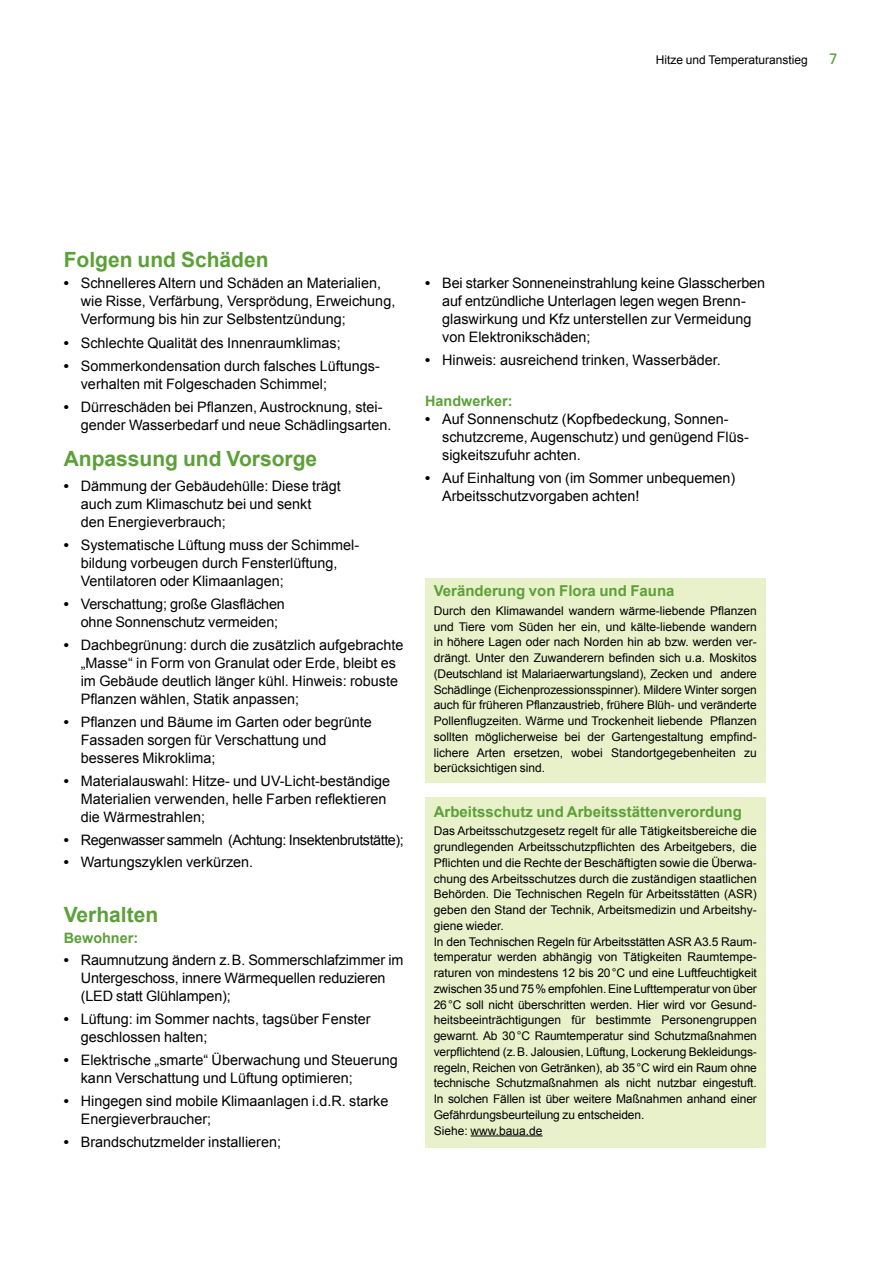
<style>
.page{position:relative;width:893px;height:1263px;background:#fff}
.page>*{position:absolute;margin:0;border:0;box-sizing:border-box;transform-origin:0 0}
.t1{font:700 21px "Arial";color:#5ca038}
.t2{font:700 15px "Arial";color:#5ca038}
.t3{font:15px "Frutiger CE";color:#5ca038}
.t4{font:14.4px/18px "Arial";color:#000}
.t5{font:14.4px "Arial";letter-spacing:-.03em;color:#000}
.t6{font:700 14.4px "Arial";color:#5ca038}
.t7{font:12px/15.8px "Arial";color:#000;text-align:justify}
.s1{font-weight:700}
</style>
<div class="page">
<div style="left:425px;top:578px;width:340px;height:205px;background:#e9f1cb"></div>
<div style="left:425px;top:797px;width:340px;height:351px;background:#e9f1cb"></div>
<hr style="left:471px;top:1135px;width:72px;height:1px;background:#000">
<p class="t7" style="left:656px;top:52px;width:154px">Hitze und Temperaturanstieg</p>
<p class="t3" style="left:829px;top:50px;width:10px">7</p>
<h1 class="t1" style="left:64px;top:246px;width:206px">Folgen und Schäden</h1>
<p class="t4" style="left:81px;top:275px;width:316px;text-indent:-17px"><span class="s1">•</span> Schnelleres Altern und Schäden an Materialien, wie Risse, Verfärbung, Versprödung, Erweichung,<br>Verformung bis hin zur Selbstentzündung;</p>
<p class="t4" style="left:64px;top:334px;width:278px"><span class="s1">•</span> Schlechte Qualität des Innenraumklimas;</p>
<p class="t4" style="left:81px;top:357px;width:301px;text-indent:-17px"><span class="s1">•</span> Sommerkondensation durch falsches Lüftungs&shy;verhalten mit Folgeschaden Schimmel;</p>
<p class="t4" style="left:81px;top:398px;width:312px;text-indent:-17px"><span class="s1">•</span> Dürreschäden bei Pflanzen, Austrocknung, stei&shy;gender Wasserbedarf und neue Schädlingsarten.</p>
<h1 class="t1" style="left:64px;top:445px;width:255px">Anpassung und Vorsorge</h1>
<p class="t4" style="left:81px;top:477px;width:262px;text-indent:-17px"><span class="s1">•</span> Dämmung der Gebäudehülle: Diese trägt auch zum Klimaschutz bei und senkt<br>den Energieverbrauch;</p>
<p class="t4" style="left:81px;top:536px;width:280px;text-indent:-17px"><span class="s1">•</span> Systematische Lüftung muss der Schimmel&shy;bildung vorbeugen durch Fensterlüftung,<br>Ventilatoren oder Klimaanlagen;</p>
<p class="t4" style="left:81px;top:595px;width:206px;text-indent:-17px"><span class="s1">•</span> Verschattung; große Glasflächen ohne Sonnenschutz vermeiden;</p>
<p class="t4" style="left:81px;top:636px;width:324px;text-indent:-17px"><span class="s1">•</span> Dachbegrünung: durch die zusätzlich aufgebrachte „Masse“ in Form von Granulat oder Erde, bleibt es im Gebäude deutlich länger kühl. Hinweis: robuste Pflanzen wählen, Statik anpassen;</p>
<p class="t4" style="left:81px;top:713px;width:292px;text-indent:-17px"><span class="s1">•</span> Pflanzen und Bäume im Garten oder begrünte<br>Fassaden sorgen für Verschattung und besseres Mikroklima;</p>
<p class="t4" style="left:81px;top:772px;width:311px;text-indent:-17px"><span class="s1">•</span> Materialauswahl: Hitze- und UV-Licht-beständige<br>Materialien verwenden, helle Farben reflektieren die Wärmestrahlen;</p>
<p class="t5" style="left:64px;top:830px;width:342px"><span class="s1">•</span> Regenwasser sammeln (Achtung: Insektenbrutstätte);</p>
<p class="t4" style="left:64px;top:853px;width:191px"><span class="s1">•</span> Wartungszyklen verkürzen.</p>
<h1 class="t1" style="left:64px;top:900px;width:96px">Verhalten</h1>
<p class="t6" style="left:64px;top:928px;width:76px">Bewohner:</p>
<p class="t4" style="left:81px;top:951px;width:324px;text-indent:-17px"><span class="s1">•</span> Raumnutzung ändern z.B. Sommerschlafzimmer im<br>Untergeschoss, innere Wärmequellen reduzieren (LED statt Glühlampen);</p>
<p class="t4" style="left:81px;top:1010px;width:291px;text-indent:-17px"><span class="s1">•</span> Lüftung: im Sommer nachts, tagsüber Fenster geschlossen halten;</p>
<p class="t4" style="left:81px;top:1051px;width:318px;text-indent:-17px"><span class="s1">•</span> Elektrische „smarte“ Überwachung und Steuerung kann Verschattung und Lüftung optimieren;</p>
<p class="t4" style="left:81px;top:1092px;width:309px;text-indent:-17px"><span class="s1">•</span> Hingegen sind mobile Klimaanlagen i.d.R. starke<br>Energieverbraucher;</p>
<p class="t4" style="left:64px;top:1133px;width:219px"><span class="s1">•</span> Brandschutzmelder installieren;</p>
<p class="t4" style="left:442px;top:274px;width:324px;text-indent:-17px"><span class="s1">•</span> Bei starker Sonneneinstrahlung keine Glasscherben auf entzündliche Unterlagen legen wegen Brenn&shy;glaswirkung und Kfz unterstellen zur Vermeidung von Elektronikschäden;</p>
<p class="t4" style="left:425px;top:351px;width:297px"><span class="s1">•</span> Hinweis: ausreichend trinken, Wasserbäder.</p>
<p class="t6" style="left:425px;top:392px;width:89px">Handwerker:</p>
<p class="t4" style="left:442px;top:410px;width:308px;text-indent:-17px"><span class="s1">•</span> Auf Sonnenschutz (Kopfbedeckung, Sonnen&shy;schutzcreme, Augenschutz) und genügend Flüs&shy;sigkeitszufuhr achten.</p>
<p class="t4" style="left:442px;top:469px;width:295px;text-indent:-17px"><span class="s1">•</span> Auf Einhaltung von (im Sommer unbequemen)<br>Arbeitsschutzvorgaben achten!</p>
<p class="t2" style="left:434px;top:581px;width:242px">Veränderung von Flora und Fauna</p>
<p class="t7" style="left:434px;top:603px;width:325px">Durch den Klimawandel wandern wärme-liebende Pflanzen und Tiere vom Süden her ein, und kälte-liebende wandern in höhere Lagen oder nach Norden hin ab bzw. werden ver&shy;drängt. Unter den Zuwanderern befinden sich u.a. Moskitos (Deutschland ist Malariaerwartungsland), Zecken und andere Schädlinge (Eichenprozessionsspinner). Mildere Winter sorgen auch für früheren Pflanzaustrieb, frühere Blüh- und veränderte Pollenflugzeiten. Wärme und Trockenheit liebende Pflanzen sollten möglicherweise bei der Gartengestaltung empfind&shy;lichere Arten ersetzen, wobei Standortgegebenheiten zu berücksichtigen sind.</p>
<p class="t2" style="left:434px;top:801px;width:310px">Arbeitsschutz und Arbeitsstättenverordung</p>
<p class="t7" style="left:434px;top:823px;width:325px;text-align:left">Das Arbeitsschutzgesetz regelt für alle Tätigkeitsbereiche die grundlegenden Arbeitsschutzpflichten des Arbeitgebers, die Pflichten und die Rechte der Beschäftigten sowie die Überwa&shy;chung des Arbeitsschutzes durch die zuständigen staatlichen Behörden. Die Technischen Regeln für Arbeitsstätten (ASR) geben den Stand der Technik, Arbeitsmedizin und Arbeitshy&shy;giene wieder.<br>In den Technischen Regeln für Arbeitsstätten ASR A3.5 Raum&shy;temperatur werden abhängig von Tätigkeiten Raumtempe&shy;raturen von mindestens 12 bis 20°C und eine Luftfeuchtigkeit zwischen 35 und 75% empfohlen. Eine Lufttemperatur von über 26°C soll nicht überschritten werden. Hier wird vor Gesund&shy;heitsbeeinträchtigungen für bestimmte Personengruppen gewarnt. Ab 30°C Raumtemperatur sind Schutzmaßnahmen verpflichtend (z.B. Jalousien, Lüftung, Lockerung Bekleidungs&shy;regeln, Reichen von Getränken), ab 35°C wird ein Raum ohne technische Schutzmaßnahmen als nicht nutzbar eingestuft.<br>In solchen Fällen ist über weitere Maßnahmen anhand einer Gefährdungsbeurteilung zu entscheiden.<br>Siehe: www.baua.de</p>
</div>
